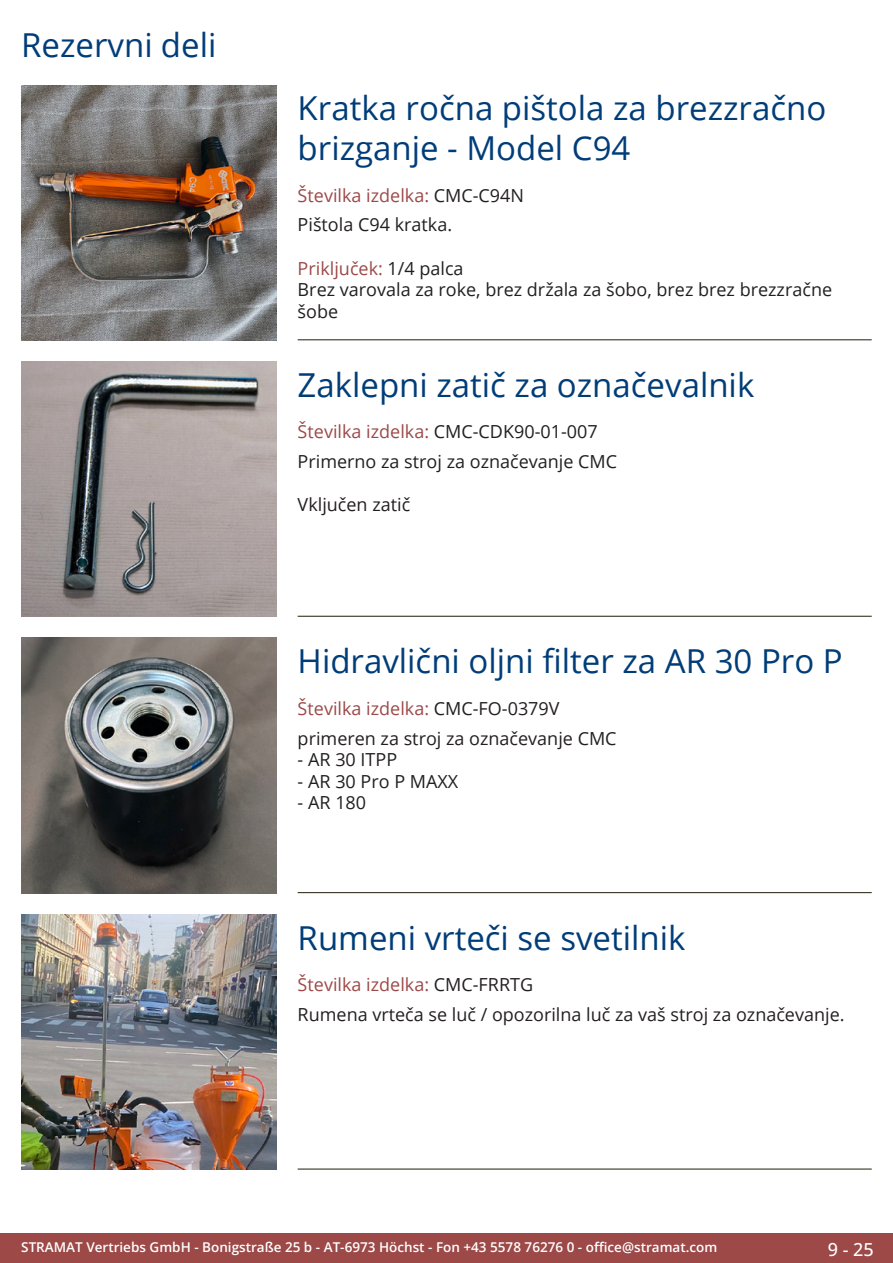
<style>
.page{position:relative;width:893px;height:1263px;background:#fff}
.page>*{position:absolute;margin:0;border:0;box-sizing:border-box;transform-origin:0 0}
.Produkttitel{font:33px/39.6px "Open Sans";color:#003d78}
.RastTitel{font:33px "Open Sans";color:#003d78}
.Beschreibung_Text{font:18px/21.6px "Open Sans";color:#231f20}
.TechDaten_Überschrif{font:18px "Open Sans";color:#9c4948}
.t1{font:500 18px "Open Sans";color:#fff}
.t2{font:600 13.5px "Open Sans";color:#fff}
.s1{color:#231f20}
.s2{color:#9c4948}
</style>
<div class="page">
<div style="left:0;top:1233px;width:893px;height:30px;background:#9c4948"></div>
<hr style="left:298px;top:340px;width:574px;height:1px;background:#201d08">
<hr style="left:298px;top:616px;width:574px;height:1px;background:#201d08">
<hr style="left:298px;top:892px;width:574px;height:1px;background:#201d08">
<hr style="left:298px;top:1169px;width:574px;height:1px;background:#201d08">
<img style="left:21px;top:85px;width:255px;height:255px">
<img style="left:21px;top:361px;width:255px;height:256px">
<img style="left:21px;top:638px;width:255px;height:255px">
<img style="left:21px;top:914px;width:255px;height:255px">
<p class="RastTitel" style="left:21px;top:22px;width:197px">Rezervni deli</p>
<p class="Produkttitel" style="left:298px;top:88px;width:530px">Kratka ročna pištola za brezzračno brizganje - Model C94</p>
<p class="TechDaten_Überschrif" style="left:298px;top:183px;width:228px">Številka izdelka: <span class="s1">CMC-C94N</span></p>
<p class="Beschreibung_Text" style="left:298px;top:214px;width:156px">Pištola C94 kratka.</p>
<p class="Beschreibung_Text" style="left:298px;top:257px;width:536px"><span class="s2">Priključek:</span> 1/4 palca<br>Brez varovala za roke, brez držala za šobo, brez brez brezzračne šobe</p>
<p class="Produkttitel" style="left:298px;top:364px;width:458px">Zaklepni zatič za označevalnik</p>
<p class="TechDaten_Überschrif" style="left:298px;top:420px;width:302px">Številka izdelka: <span class="s1">CMC-CDK90-01-007</span></p>
<p class="Beschreibung_Text" style="left:298px;top:450px;width:321px">Primerno za stroj za označevanje CMC</p>
<p class="Beschreibung_Text" style="left:298px;top:494px;width:114px">Vključen zatič</p>
<p class="Produkttitel" style="left:298px;top:640px;width:547px">Hidravlični oljni filter za AR 30 Pro P</p>
<p class="TechDaten_Überschrif" style="left:298px;top:696px;width:263px">Številka izdelka: <span class="s1">CMC-FO-0379V</span></p>
<p class="Beschreibung_Text" style="left:298px;top:727px;width:320px">primeren za stroj za označevanje CMC</p>
<p class="Beschreibung_Text" style="left:298px;top:748px;width:101px">- AR 30 ITPP</p>
<p class="Beschreibung_Text" style="left:298px;top:770px;width:162px">- AR 30 Pro P MAXX</p>
<p class="Beschreibung_Text" style="left:298px;top:792px;width:70px">- AR 180</p>
<p class="Produkttitel" style="left:298px;top:917px;width:389px">Rumeni vrteči se svetilnik</p>
<p class="TechDaten_Überschrif" style="left:298px;top:972px;width:237px">Številka izdelka: <span class="s1">CMC-FRRTG</span></p>
<p class="Beschreibung_Text" style="left:298px;top:1003px;width:548px">Rumena vrteča se luč / opozorilna luč za vaš stroj za označevanje.</p>
<p class="t2" style="left:21px;top:1238px;width:698px">STRAMAT Vertriebs GmbH - Bonigstraße 25 b - AT-6973 Höchst - Fon +43 5578 76276 0 - office@stramat.com</p>
<p class="t1" style="left:828px;top:1237px;width:48px">9 - 25</p>
</div>
